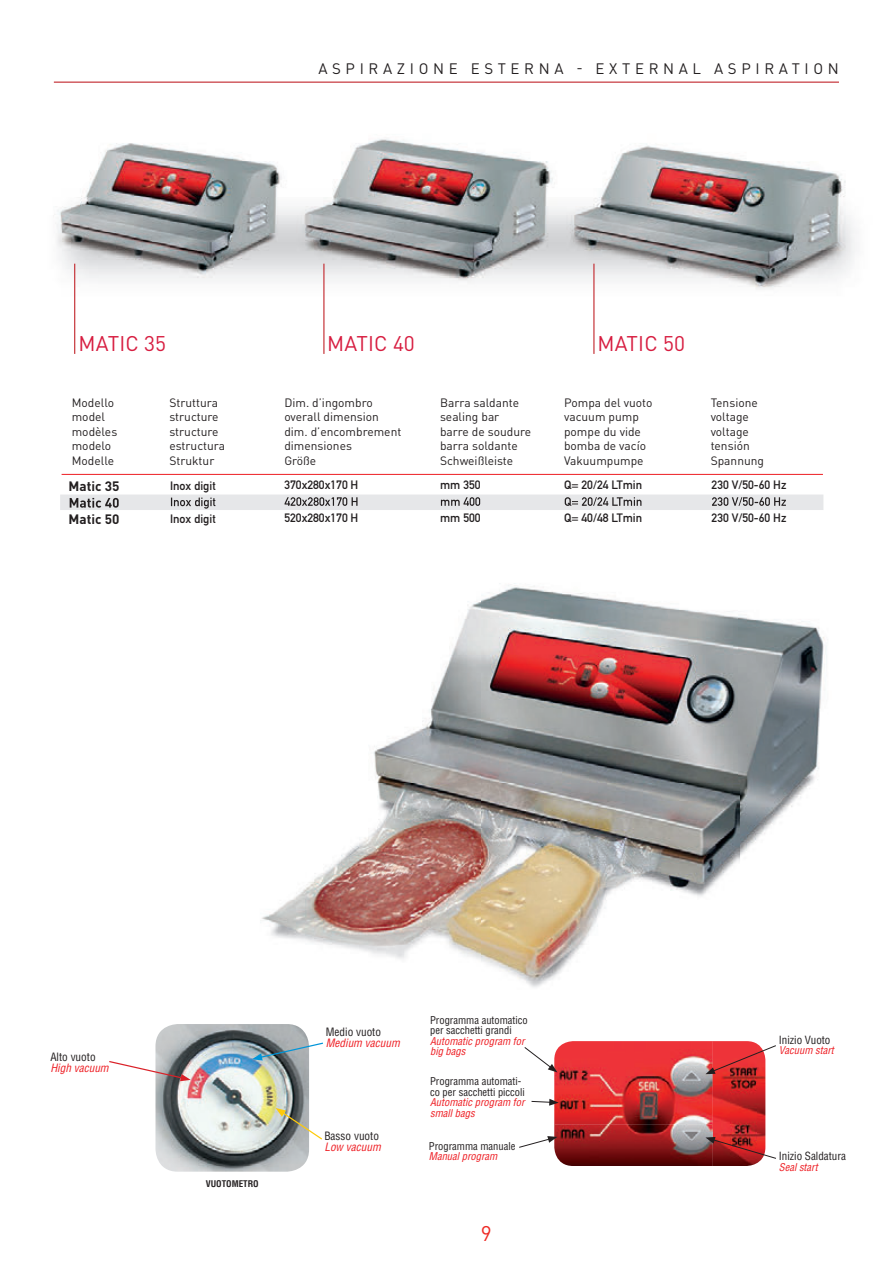
<style>
.page{position:relative;width:893px;height:1263px;background:#fff}
.page>*{position:absolute;margin:0;border:0;box-sizing:border-box;transform-origin:0 0}
.t1{font:21px "DIN Pro";letter-spacing:.01em;color:#d71d40}
.t2{font:21px "DIN Pro";color:#ee2a25}
.t3{font:15px "DIN Pro";letter-spacing:.31em;color:#231f20}
.t4{font:700 13.5px "DIN Pro";color:#231f20}
.t5{font:12px/14.4px "DIN Pro";color:#231f20}
.t6{font:12px "DIN Mittelschrift Std";color:#231f20}
.t7{font:italic condensed 11.25px "Helvetica";color:#ee1d23}
.t8{font:condensed 11.25px "Helvetica";color:#231f20}
.t9{font:condensed 11.1px "Helvetica";color:#231f20}
.t10{font:condensed 10.5px/10.5px "Helvetica";color:#231f20}
.t11{font:italic condensed 10.5px/10.5px "Helvetica";color:#ee1d23}
.t12{font:700 condensed 9px "Helvetica";color:#231f20}
</style>
<div class="page">
<img style="left:53px;top:81px;width:802px;height:1056px">
<img style="left:225px;top:575px;width:630px;height:417px">
<img style="left:60px;top:494px;width:763px;height:16px">
<img style="left:70px;top:498px;width:49px;height:10px">
<img style="left:171px;top:498px;width:44px;height:11px">
<img style="left:285px;top:497px;width:73px;height:9px">
<img style="left:441px;top:497px;width:39px;height:9px">
<img style="left:565px;top:497px;width:59px;height:9px">
<img style="left:624px;top:497px;width:17px;height:9px">
<img style="left:712px;top:497px;width:17px;height:9px">
<img style="left:732px;top:497px;width:54px;height:9px">
<hr style="left:62px;top:474px;width:761px;height:1px;background:#ee1d23">
<img style="left:155px;top:1024px;width:154px;height:148px">
<svg style="left:276px;top:1108px;width:47px;height:33px"></svg>
<svg style="left:252px;top:1042px;width:72px;height:18px"></svg>
<svg style="left:108px;top:1060px;width:83px;height:21px"></svg>
<hr style="left:54px;top:82px;width:785px;height:1px;background:#c2262c">
<hr style="left:74px;top:264px;width:1px;height:90px;background:#c2262c">
<hr style="left:323px;top:264px;width:1px;height:90px;background:#c2262c">
<hr style="left:593px;top:264px;width:1px;height:90px;background:#c2262c">
<img style="left:554px;top:1041px;width:211px;height:125px">
<svg style="left:705px;top:1045px;width:72px;height:29px"></svg>
<svg style="left:705px;top:1137px;width:71px;height:22px;background:#ae4344"></svg>
<svg style="left:524px;top:1046px;width:33px;height:26px"></svg>
<svg style="left:531px;top:1099px;width:28px;height:7px"></svg>
<svg style="left:518px;top:1136px;width:39px;height:12px"></svg>
<p class="t3" style="left:318px;top:57px;width:522px">ASPIRAZIONE ESTERNA - EXTERNAL ASPIRATION</p>
<h1 class="t1" style="left:79px;top:327px;width:89px">MATIC 35</h1>
<h1 class="t1" style="left:327px;top:327px;width:89px">MATIC 40</h1>
<h1 class="t1" style="left:597px;top:327px;width:89px">MATIC 50</h1>
<p class="t5" style="left:169px;top:394px;width:57px">Struttura structure structure estructura<br>Struktur</p>
<p class="t5" style="left:72px;top:394px;width:47px">Modello model modèles modelo<br>Modelle</p>
<p class="t5" style="left:440px;top:394px;width:93px">Barra saldante sealing bar barre de soudure barra soldante<br>Schweißleiste</p>
<p class="t5" style="left:564px;top:394px;width:90px">Pompa del vuoto vacuum pump pompe du vide bomba de vacío<br>Vakuumpumpe</p>
<p class="t5" style="left:711px;top:394px;width:55px">Tensione voltage voltage tensión<br>Spannung</p>
<p class="t5" style="left:284px;top:394px;width:118px">Dim. d’ingombro overall dimension dim. d’encombrement dimensiones<br>Größe</p>
<p class="t4" style="left:69px;top:475px;width:52px">Matic 35</p>
<p class="t4" style="left:69px;top:508px;width:52px">Matic 50</p>
<p class="t6" style="left:170px;top:478px;width:47px">Inox digit</p>
<p class="t6" style="left:170px;top:511px;width:47px">Inox digit</p>
<p class="t6" style="left:284px;top:478px;width:76px">370x280x170 H</p>
<p class="t6" style="left:284px;top:511px;width:76px">520x280x170 H</p>
<p class="t6" style="left:440px;top:478px;width:42px">mm 350</p>
<p class="t6" style="left:440px;top:511px;width:42px">mm 500</p>
<p class="t6" style="left:564px;top:478px;width:80px">Q= 20/24 LTmin</p>
<p class="t6" style="left:564px;top:511px;width:80px">Q= 40/48 LTmin</p>
<p class="t6" style="left:712px;top:478px;width:76px">230 V/50-60 Hz</p>
<p class="t6" style="left:712px;top:511px;width:76px">230 V/50-60 Hz</p>
<p class="t8" style="left:50px;top:1050px;width:47px">Alto vuoto</p>
<p class="t7" style="left:50px;top:1061px;width:60px">High vacuum</p>
<p class="t12" style="left:206px;top:1178px;width:55px">VUOTOMETRO</p>
<p class="t8" style="left:326px;top:1024px;width:57px">Medio vuoto</p>
<p class="t7" style="left:326px;top:1036px;width:75px">Medium vacuum</p>
<p class="t8" style="left:324px;top:1129px;width:56px">Basso vuoto</p>
<p class="t7" style="left:324px;top:1140px;width:58px">Low vacuum</p>
<p class="t10" style="left:430px;top:1015px;width:99px">Programma automatico per sacchetti grandi</p>
<p class="t11" style="left:430px;top:1036px;width:96px">Automatic program for big bags</p>
<p class="t10" style="left:430px;top:1076px;width:96px">Programma automati&shy;co per sacchetti piccoli</p>
<p class="t11" style="left:430px;top:1097px;width:96px">Automatic program for small bags</p>
<p class="t10" style="left:429px;top:1140px;width:88px">Programma manuale</p>
<p class="t11" style="left:429px;top:1151px;width:70px">Manual program</p>
<h1 class="t2" style="left:481px;top:1217px;width:12px">9</h1>
<p class="t9" style="left:779px;top:1033px;width:53px">Inizio Vuoto</p>
<p class="t11" style="left:779px;top:1045px;width:56px">Vacuum start</p>
<p class="t9" style="left:779px;top:1149px;width:69px">Inizio Saldatura</p>
<p class="t11" style="left:779px;top:1162px;width:40px">Seal start</p>
</div>
